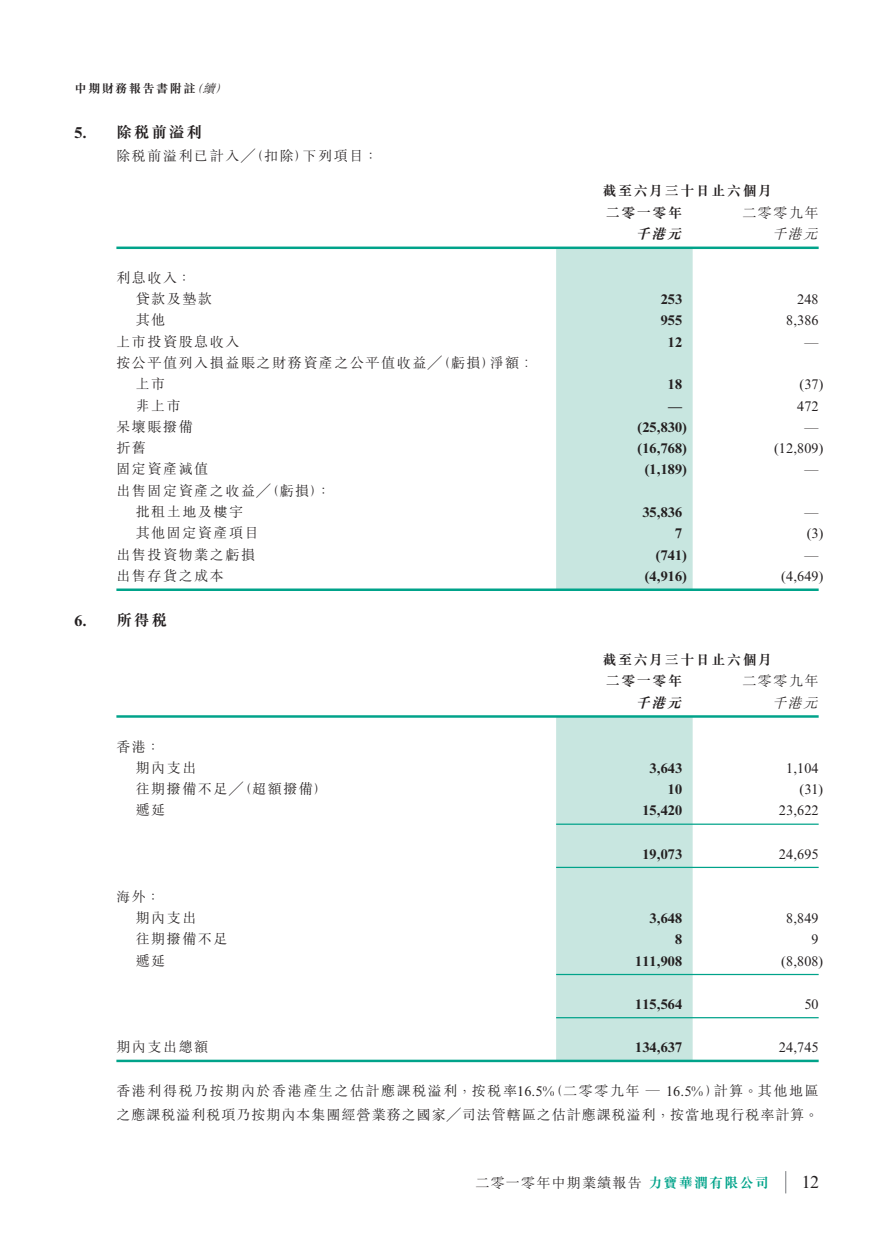
<style>
.page{position:relative;width:893px;height:1241px;background:#fff}
.page>*{position:absolute;margin:0;border:0;box-sizing:border-box;transform-origin:0 0}
.t1{font:17.5px "Times New Roman MT Std";color:#231f20}
.t2{font:15.75px "M Sung HK Bold E Ten B5 H";letter-spacing:.115em;color:#231f20}
.t3{font:14px/21.3px "M Sung HK Light E Ten B5 H";letter-spacing:.11em;color:#231f20}
.t4{font:700 14px "Times New Roman MT Std";letter-spacing:.015em;color:#231f20}
.t5{font:14px/24.5px "M Sung HK Light E Ten B5 H";letter-spacing:.07em;color:#231f20}
.t6{font:14px "Times New Roman MT Std";letter-spacing:.015em;color:#231f20}
.t7{font:14px/21.3px "M Sung HK Bold E Ten B5 H";letter-spacing:.11em;color:#231f20}
.t8{font:14px "M Sung HK Light E Ten B5 H";letter-spacing:.09em;color:#231f20}
.t9{font:italic 14px "M Sung HK Bold E Ten B5 H";color:#231f20}
.t10{font:italic 14px "M Sung HK Light E Ten B5 H";color:#231f20}
.t11{font:12.25px "M Sung HK Bold E Ten B5 H";letter-spacing:.11em;color:#231f20}
.s1{font-family:"M Sung HK Light E Ten B5 H";font-style:italic}
.s2{font-family:"Times New Roman MT Std";font-weight:700}
.s3{font-family:"Times New Roman MT Std"}
.s4{font-family:"M Sung HK Bold E Ten B5 H";color:#00a38a}
</style>
<div class="page">
<svg style="left:785px;top:1171px;width:1px;height:22px"></svg>
<div style="left:556px;top:249px;width:137px;height:339px;background:#c8e6e0"></div>
<hr style="left:116px;top:246px;width:703px;height:3px;background:#00a38a">
<hr style="left:116px;top:588px;width:703px;height:3px;background:#00a38a">
<div style="left:556px;top:717px;width:137px;height:342px;background:#c8e6e0"></div>
<hr style="left:116px;top:715px;width:703px;height:2px;background:#00a38a">
<hr style="left:556px;top:823px;width:263px;height:1px;background:#00a38a">
<hr style="left:556px;top:866px;width:263px;height:1px;background:#00a38a">
<hr style="left:556px;top:973px;width:263px;height:1px;background:#00a38a">
<hr style="left:556px;top:1016px;width:263px;height:2px;background:#00a38a">
<hr style="left:116px;top:1059px;width:703px;height:2px;background:#00a38a">
<p class="t11" style="left:74px;top:84px;width:157px">中期財務報告書附註<span class="s1">（續）</span></p>
<p class="t2" style="left:74px;top:126px;width:129px"><span class="s2">5.</span> 除稅前溢利</p>
<p class="t3" style="left:116px;top:147px;width:263px">除稅前溢利已計入╱（扣除）下列項目：</p>
<p class="t3" style="left:136px;top:269px;width:78px;text-indent:-19px">利息收入：<br>貸款及墊款</p>
<p class="t7" style="left:602px;top:182px;width:171px">截至六月三十日止六個月二零一零年</p>
<p class="t3" style="left:742px;top:204px;width:78px">二零零九年</p>
<p class="t9" style="left:635px;top:228px;width:50px">千港元</p>
<p class="t10" style="left:772px;top:228px;width:50px">千港元</p>
<p class="t4" style="left:661px;top:291px;width:23px">253</p>
<p class="t6" style="left:797px;top:294px;width:23px">248</p>
<p class="t3" style="left:136px;top:311px;width:31px">其他</p>
<p class="t4" style="left:661px;top:312px;width:23px">955</p>
<p class="t6" style="left:786px;top:315px;width:34px">8,386</p>
<p class="t3" style="left:116px;top:332px;width:125px">上市投資股息收入</p>
<p class="t4" style="left:668px;top:333px;width:16px">12</p>
<p class="t6" style="left:805px;top:336px;width:15px">—</p>
<p class="t3" style="left:136px;top:354px;width:399px;text-indent:-19px">按公平值列入損益賬之財務資產之公平值收益╱（虧損）淨額︰上市</p>
<p class="t4" style="left:668px;top:376px;width:16px">18</p>
<p class="t6" style="left:800px;top:379px;width:25px">(37)</p>
<p class="t3" style="left:136px;top:396px;width:47px">非上市</p>
<p class="t4" style="left:668px;top:397px;width:15px">—</p>
<p class="t6" style="left:797px;top:400px;width:23px">472</p>
<p class="t3" style="left:116px;top:418px;width:78px">呆壞賬撥備</p>
<p class="t4" style="left:638px;top:419px;width:51px">(25,830)</p>
<p class="t6" style="left:805px;top:422px;width:15px">—</p>
<p class="t3" style="left:116px;top:439px;width:31px">折舊</p>
<p class="t4" style="left:638px;top:440px;width:51px">(16,768)</p>
<p class="t6" style="left:774px;top:443px;width:51px">(12,809)</p>
<p class="t3" style="left:116px;top:460px;width:93px">固定資產減值</p>
<p class="t4" style="left:645px;top:461px;width:43px">(1,189)</p>
<p class="t6" style="left:805px;top:464px;width:15px">—</p>
<p class="t3" style="left:136px;top:481px;width:196px;text-indent:-19px">出售固定資產之收益╱（虧損）：批租土地及樓宇</p>
<p class="t4" style="left:642px;top:504px;width:41px">35,836</p>
<p class="t6" style="left:805px;top:507px;width:15px">—</p>
<p class="t3" style="left:136px;top:524px;width:125px">其他固定資產項目</p>
<p class="t4" style="left:675px;top:525px;width:8px">7</p>
<p class="t6" style="left:807px;top:528px;width:18px">(3)</p>
<p class="t3" style="left:116px;top:545px;width:140px">出售投資物業之虧損</p>
<p class="t4" style="left:656px;top:546px;width:32px">(741)</p>
<p class="t6" style="left:805px;top:549px;width:15px">—</p>
<p class="t3" style="left:116px;top:567px;width:109px">出售存貨之成本</p>
<p class="t4" style="left:645px;top:568px;width:43px">(4,916)</p>
<p class="t6" style="left:781px;top:570px;width:43px">(4,649)</p>
<p class="t2" style="left:74px;top:614px;width:94px"><span class="s2">6.</span> 所得稅</p>
<p class="t7" style="left:602px;top:651px;width:171px">截至六月三十日止六個月二零一零年</p>
<p class="t3" style="left:742px;top:672px;width:78px">二零零九年</p>
<p class="t3" style="left:136px;top:737px;width:62px;text-indent:-19px">香港：<br>期內支出</p>
<p class="t9" style="left:635px;top:697px;width:50px">千港元</p>
<p class="t10" style="left:772px;top:697px;width:50px">千港元</p>
<p class="t4" style="left:650px;top:759px;width:34px">3,643</p>
<p class="t6" style="left:786px;top:762px;width:34px">1,104</p>
<p class="t3" style="left:136px;top:780px;width:193px">往期撥備不足╱（超額撥備）</p>
<p class="t4" style="left:668px;top:781px;width:16px">10</p>
<p class="t6" style="left:800px;top:784px;width:25px">(31)</p>
<p class="t3" style="left:136px;top:801px;width:31px">遞延</p>
<p class="t4" style="left:642px;top:802px;width:41px">15,420</p>
<p class="t6" style="left:779px;top:805px;width:41px">23,622</p>
<p class="t4" style="left:642px;top:845px;width:41px">19,073</p>
<p class="t6" style="left:779px;top:848px;width:41px">24,695</p>
<p class="t3" style="left:136px;top:887px;width:62px;text-indent:-19px">海外：<br>期內支出</p>
<p class="t4" style="left:650px;top:909px;width:34px">3,648</p>
<p class="t6" style="left:786px;top:912px;width:34px">8,849</p>
<p class="t3" style="left:136px;top:930px;width:93px">往期撥備不足</p>
<p class="t4" style="left:675px;top:931px;width:8px">8</p>
<p class="t6" style="left:812px;top:934px;width:8px">9</p>
<p class="t3" style="left:136px;top:951px;width:31px">遞延</p>
<p class="t4" style="left:635px;top:952px;width:48px">111,908</p>
<p class="t6" style="left:781px;top:955px;width:43px">(8,808)</p>
<p class="t4" style="left:635px;top:995px;width:48px">115,564</p>
<p class="t6" style="left:804px;top:998px;width:16px">50</p>
<p class="t3" style="left:116px;top:1037px;width:93px">期內支出總額</p>
<p class="t4" style="left:635px;top:1038px;width:48px">134,637</p>
<p class="t6" style="left:779px;top:1041px;width:41px">24,745</p>
<p class="t5" style="left:116px;top:1079px;width:704px">香港利得稅乃按期內於香港產生之估計應課稅溢利，按稅率<span class="s3">16.5%</span>（二零零九年 <span class="s3">— 16.5%</span>）計算。其他地區之應課稅溢利稅項乃按期內本集團經營業務之國家╱司法管轄區之估計應課稅溢利，按當地現行稅率計算。</p>
<p class="t8" style="left:475px;top:1177px;width:295px">二零一零年中期業績報告<span class="s4">力寶華潤有限公司</span></p>
<p class="t1" style="left:802px;top:1175px;width:19px">12</p>
</div>
